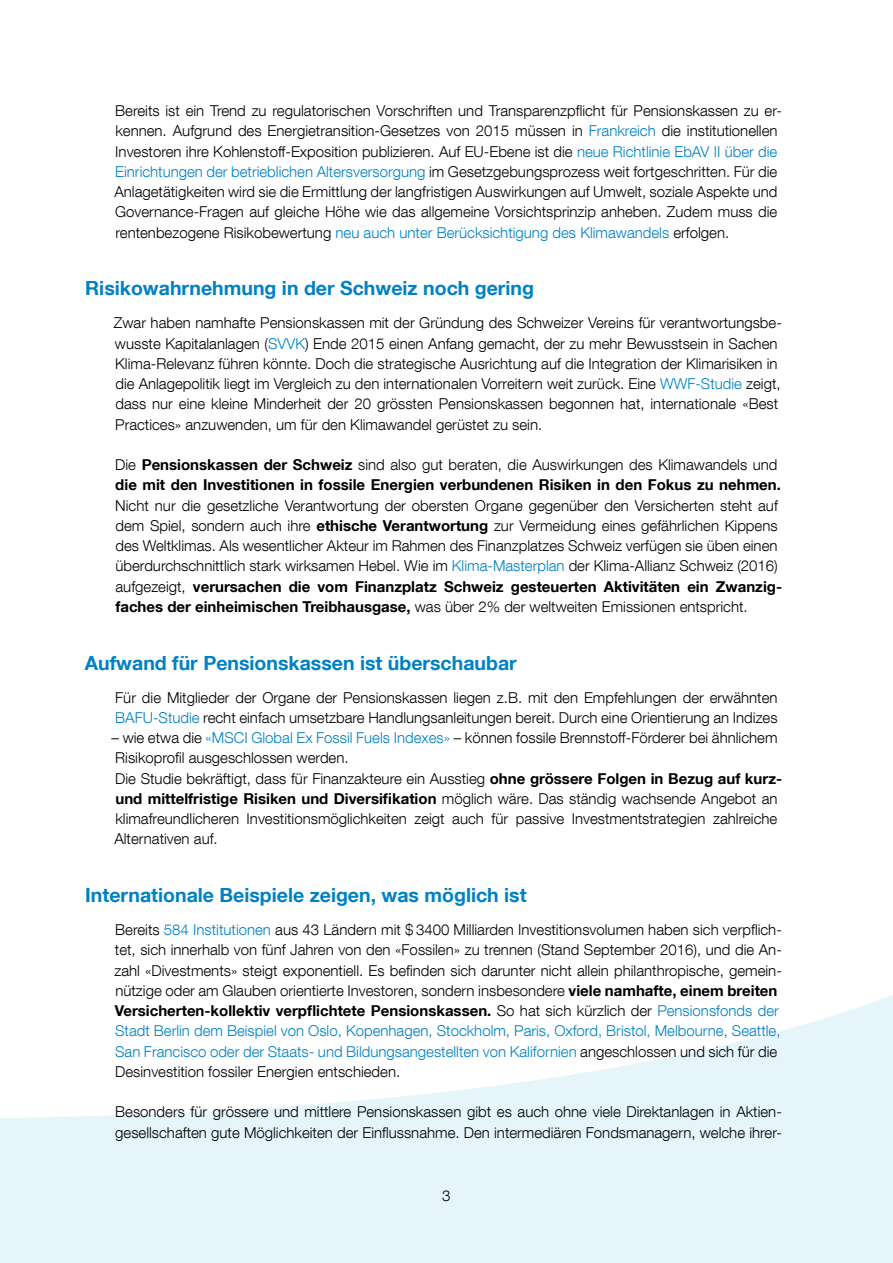
<style>
.page{position:relative;width:893px;height:1263px;background:#fff}
.page>*{position:absolute;margin:0;border:0;box-sizing:border-box;transform-origin:0 0}
.t1{font:700 19.5px "Helvetica Neue LT Com";color:#0081c4}
.t2{font:300 15px/20.2px "Helvetica Neue LT Com";color:#000}
.t3{font:700 15px/20.2px "Helvetica Neue LT Com";color:#000}
.s1{color:#0081c4}
.s2{font-weight:300}
.s3{font-weight:700}
</style>
<div class="page">
<svg style="left:0;top:995px;width:893px;height:268px;fill:#e6f5fa"></svg>
<p class="t2" style="left:114px;top:100px;width:669px">Bereits ist ein Trend zu regulatorischen Vorschriften und Transparenzpflicht für Pensionskassen zu er&shy;kennen. Aufgrund des Energietransition-Gesetzes von 2015 müssen in <span class="s1">Frankreich</span> die institutionellen Investoren ihre Kohlenstoff-Exposition publizieren. Auf EU-Ebene ist die <span class="s1">neue Richtlinie EbAV II über die Einrichtungen der betrieblichen Altersversorgung</span> im Gesetzgebungsprozess weit fortgeschritten. Für die Anlagetätigkeiten wird sie die Ermittlung der langfristigen Auswirkungen auf Umwelt, soziale Aspekte und Governance-Fragen auf gleiche Höhe wie das allgemeine Vorsichtsprinzip anheben. Zudem muss die rentenbezogene Risikobewertung <span class="s1">neu auch unter Berücksichtigung des Klimawandels</span> erfolgen.</p>
<h1 class="t1" style="left:85px;top:276px;width:450px">Risikowahrnehmung in der Schweiz noch gering</h1>
<p class="t2" style="left:114px;top:312px;width:669px">Zwar haben namhafte Pensionskassen mit der Gründung des Schweizer Vereins für verantwortungsbe&shy;wusste Kapitalanlagen (<span class="s1">SVVK</span>) Ende 2015 einen Anfang gemacht, der zu mehr Bewusstsein in Sachen Klima-Relevanz führen könnte. Doch die strategische Ausrichtung auf die Integration der Klimarisiken in die Anlagepolitik liegt im Vergleich zu den internationalen Vorreitern weit zurück. Eine <span class="s1">WWF-Studie</span> zeigt, dass nur eine kleine Minderheit der 20 grössten Pensionskassen begonnen hat, internationale «Best Practices» anzuwenden, um für den Klimawandel gerüstet zu sein.</p>
<p class="t3" style="left:115px;top:454px;width:667px"><span class="s2">Die</span> Pensionskassen der Schweiz <span class="s2">sind also gut beraten, die Auswirkungen des Klimawandels und </span>die mit den Investitionen in fossile Energien verbundenen Risiken in den Fokus zu nehmen.</p>
<p class="t2" style="left:115px;top:495px;width:667px">Nicht nur die gesetzliche Verantwortung der obersten Organe gegenüber den Versicherten steht auf dem Spiel, sondern auch ihre <span class="s3">ethische Verantwortung</span> zur Vermeidung eines gefährlichen Kippens des Weltklimas. Als wesentlicher Akteur im Rahmen des Finanzplatzes Schweiz verfügen sie üben einen überdurchschnittlich stark wirksamen Hebel. Wie im <span class="s1">Klima-Masterplan</span> der Klima-Allianz Schweiz (2016) aufgezeigt, <span class="s3">verursachen die vom Finanzplatz Schweiz gesteuerten Aktivitäten ein Zwanzig&shy;faches der einheimischen Treibhausgase,</span> was über 2% der weltweiten Emissionen entspricht.</p>
<h1 class="t1" style="left:85px;top:650px;width:433px">Aufwand für Pensionskassen ist überschaubar</h1>
<p class="t2" style="left:115px;top:687px;width:664px">Für die Mitglieder der Organe der Pensionskassen liegen z.B. mit den Empfehlungen der erwähnten<br><span class="s1">BAFU-Studie</span> recht einfach umsetzbare Handlungsanleitungen bereit. Durch eine Orientierung an Indizes</p>
<p class="t2" style="left:112px;top:727px;width:672px">– wie etwa die <span class="s1">«MSCI Global Ex Fossil Fuels Indexes»</span> – können fossile Brennstoff-Förderer bei ähnlichem Risikoprofil ausgeschlossen werden.<br>Die Studie bekräftigt, dass für Finanzakteure ein Ausstieg <span class="s3">ohne grössere Folgen in Bezug auf kurz&shy;und mittelfristige Risiken und Diversifikation</span> möglich wäre. Das ständig wachsende Angebot an klimafreundlicheren Investitionsmöglichkeiten zeigt auch für passive Investmentstrategien zahlreiche Alternativen auf.</p>
<h1 class="t1" style="left:85px;top:883px;width:443px">Internationale Beispiele zeigen, was möglich ist</h1>
<p class="t2" style="left:114px;top:919px;width:669px">Bereits <span class="s1">584 Institutionen</span> aus 43 Ländern mit $ 3400 Milliarden Investitionsvolumen haben sich verpflich&shy;tet, sich innerhalb von fünf Jahren von den «Fossilen» zu trennen (Stand September 2016), und die An&shy;zahl «Divestments» steigt exponentiell. Es befinden sich darunter nicht allein philanthropische, gemein&shy;nützige oder am Glauben orientierte Investoren, sondern insbesondere <span class="s3">viele namhafte, einem breiten Versicherten-kollektiv verpflichtete Pensionskassen.</span> So hat sich kürzlich der <span class="s1">Pensionsfonds der Stadt Berlin dem Beispiel von Oslo, Kopenhagen, Stockholm, Paris, Oxford, Bristol, Melbourne, Seattle, San Francisco oder der Staats- und Bildungsangestellten von Kalifornien</span> angeschlossen und sich für die Desinvestition fossiler Energien entschieden.</p>
<p class="t2" style="left:115px;top:1102px;width:668px">Besonders für grössere und mittlere Pensionskassen gibt es auch ohne viele Direktanlagen in Aktien&shy;gesellschaften gute Möglichkeiten der Einflussnahme. Den intermediären Fondsmanagern, welche ihrer-</p>
<p class="t2" style="left:442px;top:1185px;width:10px">3</p>
</div>
